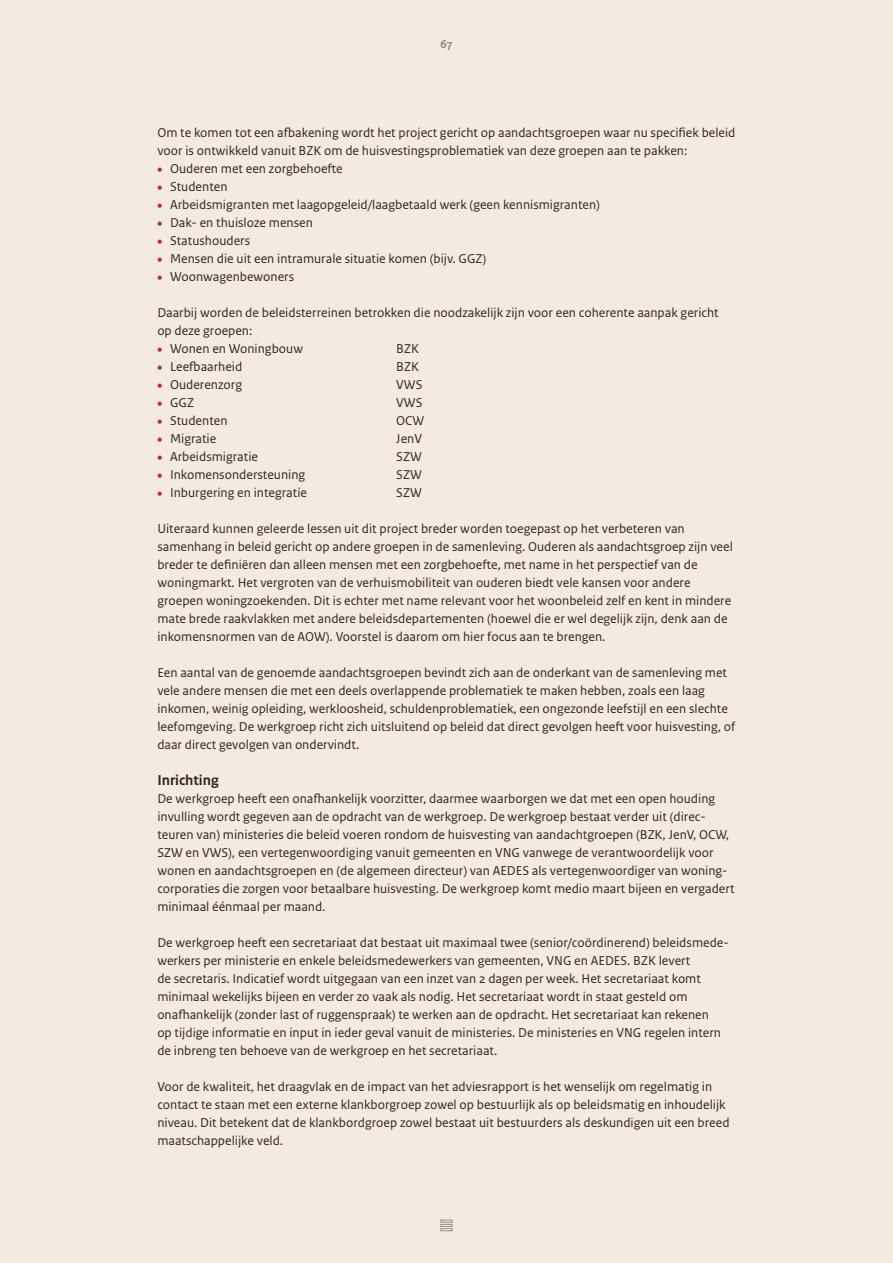
<style>
.page{position:relative;width:893px;height:1263px;background:#f3eae0}
.page>*{position:absolute;margin:0;border:0;box-sizing:border-box;transform-origin:0 0}
.Alineakop_bijlagen{font:700 15px "Rijksoverheid Sans Text";color:#32261c}
._10_RO_Broodtekst_Sa{font:13.5px/18px "Rijksoverheid Sans Text";color:#32261c}
.t1{font:700 12px "Rijksoverheid Sans Text";color:#8b8986}
.s1{font-family:"Rijksoverheid Sans Heading";font-weight:700;font-size:18px;color:#ab3632}
</style>
<div class="page">
<svg style="left:441px;top:1220px;width:11px;height:11px"></svg>
<p class="t1" style="left:440px;top:37px;width:13px">67</p>
<p class="_10_RO_Broodtekst_Sa" style="left:157px;top:124px;width:580px">Om te komen tot een afbakening wordt het project gericht op aandachtsgroepen waar nu specifiek beleid voor is ontwikkeld vanuit BZK om de huisvestingsproblematiek van deze groepen aan te pakken:</p>
<p class="_10_RO_Broodtekst_Sa" style="left:157px;top:160px;width:187px"><span class="s1">•</span> Ouderen met een zorgbehoefte</p>
<p class="_10_RO_Broodtekst_Sa" style="left:157px;top:178px;width:72px"><span class="s1">•</span> Studenten</p>
<p class="_10_RO_Broodtekst_Sa" style="left:157px;top:196px;width:444px"><span class="s1">•</span> Arbeidsmigranten met laagopgeleid/laagbetaald werk (geen kennismigranten)</p>
<p class="_10_RO_Broodtekst_Sa" style="left:157px;top:214px;width:157px"><span class="s1">•</span> Dak- en thuisloze mensen</p>
<p class="_10_RO_Broodtekst_Sa" style="left:157px;top:232px;width:94px"><span class="s1">•</span> Statushouders</p>
<p class="_10_RO_Broodtekst_Sa" style="left:157px;top:250px;width:330px"><span class="s1">•</span> Mensen die uit een intramurale situatie komen (bijv. GGZ)</p>
<p class="_10_RO_Broodtekst_Sa" style="left:157px;top:268px;width:138px"><span class="s1">•</span> Woonwagenbewoners</p>
<p class="_10_RO_Broodtekst_Sa" style="left:157px;top:304px;width:563px">Daarbij worden de beleidsterreinen betrokken die noodzakelijk zijn voor een coherente aanpak gericht op deze groepen:</p>
<p class="_10_RO_Broodtekst_Sa" style="left:157px;top:340px;width:147px"><span class="s1">•</span> Wonen en Woningbouw</p>
<p class="_10_RO_Broodtekst_Sa" style="left:396px;top:340px;width:24px">BZK</p>
<p class="_10_RO_Broodtekst_Sa" style="left:157px;top:358px;width:87px"><span class="s1">•</span> Leefbaarheid</p>
<p class="_10_RO_Broodtekst_Sa" style="left:396px;top:358px;width:24px">BZK</p>
<p class="_10_RO_Broodtekst_Sa" style="left:157px;top:376px;width:86px"><span class="s1">•</span> Ouderenzorg</p>
<p class="_10_RO_Broodtekst_Sa" style="left:396px;top:376px;width:28px">VWS</p>
<p class="_10_RO_Broodtekst_Sa" style="left:157px;top:394px;width:38px"><span class="s1">•</span> GGZ</p>
<p class="_10_RO_Broodtekst_Sa" style="left:396px;top:394px;width:28px">VWS</p>
<p class="_10_RO_Broodtekst_Sa" style="left:157px;top:412px;width:72px"><span class="s1">•</span> Studenten</p>
<p class="_10_RO_Broodtekst_Sa" style="left:396px;top:412px;width:29px">OCW</p>
<p class="_10_RO_Broodtekst_Sa" style="left:157px;top:430px;width:61px"><span class="s1">•</span> Migratie</p>
<p class="_10_RO_Broodtekst_Sa" style="left:396px;top:430px;width:27px">JenV</p>
<p class="_10_RO_Broodtekst_Sa" style="left:157px;top:448px;width:102px"><span class="s1">•</span> Arbeidsmigratie</p>
<p class="_10_RO_Broodtekst_Sa" style="left:396px;top:448px;width:27px">SZW</p>
<p class="_10_RO_Broodtekst_Sa" style="left:157px;top:466px;width:149px"><span class="s1">•</span> Inkomensondersteuning</p>
<p class="_10_RO_Broodtekst_Sa" style="left:396px;top:466px;width:27px">SZW</p>
<p class="_10_RO_Broodtekst_Sa" style="left:157px;top:484px;width:151px"><span class="s1">•</span> Inburgering en integratie</p>
<p class="_10_RO_Broodtekst_Sa" style="left:396px;top:484px;width:27px">SZW</p>
<p class="_10_RO_Broodtekst_Sa" style="left:157px;top:520px;width:577px">Uiteraard kunnen geleerde lessen uit dit project breder worden toegepast op het verbeteren van samenhang in beleid gericht op andere groepen in de samenleving. Ouderen als aandachtsgroep zijn veel breder te definiëren dan alleen mensen met een zorgbehoefte, met name in het perspectief van de woningmarkt. Het vergroten van de verhuismobiliteit van ouderen biedt vele kansen voor andere groepen woningzoekenden. Dit is echter met name relevant voor het woonbeleid zelf en kent in mindere mate brede raakvlakken met andere beleidsdepartementen (hoewel die er wel degelijk zijn, denk aan de inkomensnormen van de AOW). Voorstel is daarom om hier focus aan te brengen.</p>
<p class="_10_RO_Broodtekst_Sa" style="left:157px;top:664px;width:579px">Een aantal van de genoemde aandachtsgroepen bevindt zich aan de onderkant van de samenleving met vele andere mensen die met een deels overlappende problematiek te maken hebben, zoals een laag inkomen, weinig opleiding, werkloosheid, schuldenproblematiek, een ongezonde leefstijl en een slechte leefomgeving. De werkgroep richt zich uitsluitend op beleid dat direct gevolgen heeft voor huisvesting, of daar direct gevolgen van ondervindt.</p>
<p class="Alineakop_bijlagen" style="left:157px;top:772px;width:63px">Inrichting</p>
<p class="_10_RO_Broodtekst_Sa" style="left:157px;top:790px;width:579px">De werkgroep heeft een onafhankelijk voorzitter, daarmee waarborgen we dat met een open houding invulling wordt gegeven aan de opdracht van de werkgroep. De werkgroep bestaat verder uit (direc&shy;teuren van) ministeries die beleid voeren rondom de huisvesting van aandachtgroepen (BZK, JenV, OCW, SZW en VWS), een vertegenwoordiging vanuit gemeenten en VNG vanwege de verantwoordelijk voor wonen en aandachtsgroepen en (de algemeen directeur) van AEDES als vertegenwoordiger van woning&shy;corporaties die zorgen voor betaalbare huisvesting. De werkgroep komt medio maart bijeen en vergadert minimaal éénmaal per maand.</p>
<p class="_10_RO_Broodtekst_Sa" style="left:157px;top:934px;width:573px">De werkgroep heeft een secretariaat dat bestaat uit maximaal twee (senior/coördinerend) beleidsmede&shy;werkers per ministerie en enkele beleidsmedewerkers van gemeenten, VNG en AEDES. BZK levert<br>de secretaris. Indicatief wordt uitgegaan van een inzet van 2 dagen per week. Het secretariaat komt minimaal wekelijks bijeen en verder zo vaak als nodig. Het secretariaat wordt in staat gesteld om onafhankelijk (zonder last of ruggenspraak) te werken aan de opdracht. Het secretariaat kan rekenen<br>op tijdige informatie en input in ieder geval vanuit de ministeries. De ministeries en VNG regelen intern de inbreng ten behoeve van de werkgroep en het secretariaat.</p>
<p class="_10_RO_Broodtekst_Sa" style="left:157px;top:1078px;width:574px">Voor de kwaliteit, het draagvlak en de impact van het adviesrapport is het wenselijk om regelmatig in contact te staan met een externe klankborgroep zowel op bestuurlijk als op beleidsmatig en inhoudelijk niveau. Dit betekent dat de klankbordgroep zowel bestaat uit bestuurders als deskundigen uit een breed maatschappelijke veld.</p>
</div>
